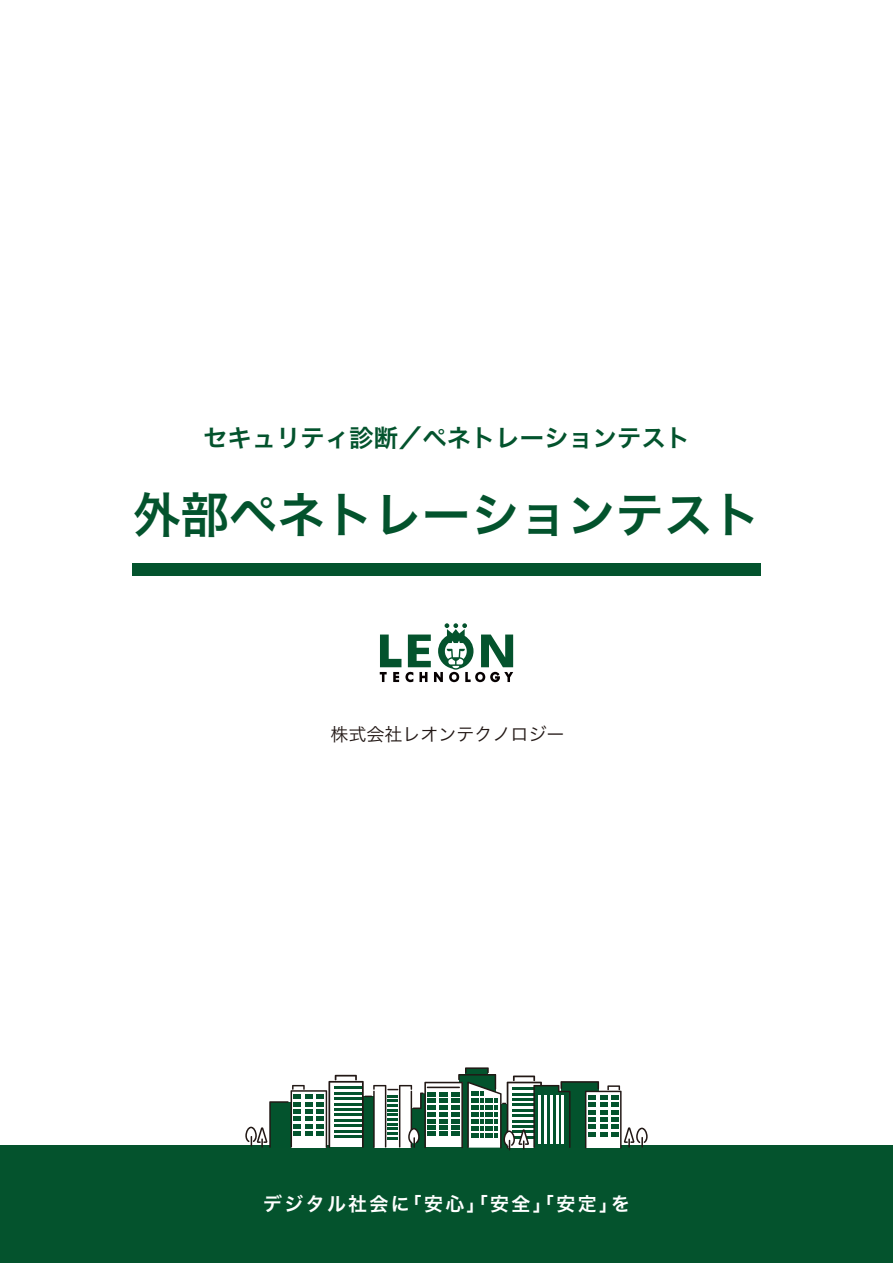
<style>
.page{position:relative;width:893px;height:1263px;background:#fff}
.page>*{position:absolute;margin:0;border:0;box-sizing:border-box;transform-origin:0 0}
.t1{font:48.3px "Hiragino Sans W6";color:#03532d}
.t2{font:24.3px "Hiragino Sans W6";color:#03532d}
.t3{font:18.9px "Hiragino Sans W6";letter-spacing:.125em;color:#fff}
.t4{font:18px "Hiragino Sans W3";color:#221815}
</style>
<div class="page">
<div style="left:132px;top:563px;width:629px;height:12px;background:#03532d"></div>
<svg style="left:380px;top:623px;width:133px;height:59px"></svg>
<div style="left:0;top:1145px;width:893px;height:118px;background:#04532d"></div>
<svg style="left:245px;top:1067px;width:403px;height:83px"></svg>
<p class="t2" style="left:203px;top:415px;width:488px">セキュリティ診断／ペネトレーションテスト</p>
<h1 class="t1" style="left:132px;top:471px;width:630px">外部ペネトレーションテスト</h1>
<p class="t4" style="left:331px;top:718px;width:235px">株式会社レオンテクノロジー</p>
<p class="t3" style="left:263px;top:1187px;width:368px">デジタル社会に「安心」「安全」「安定」を</p>
</div>
